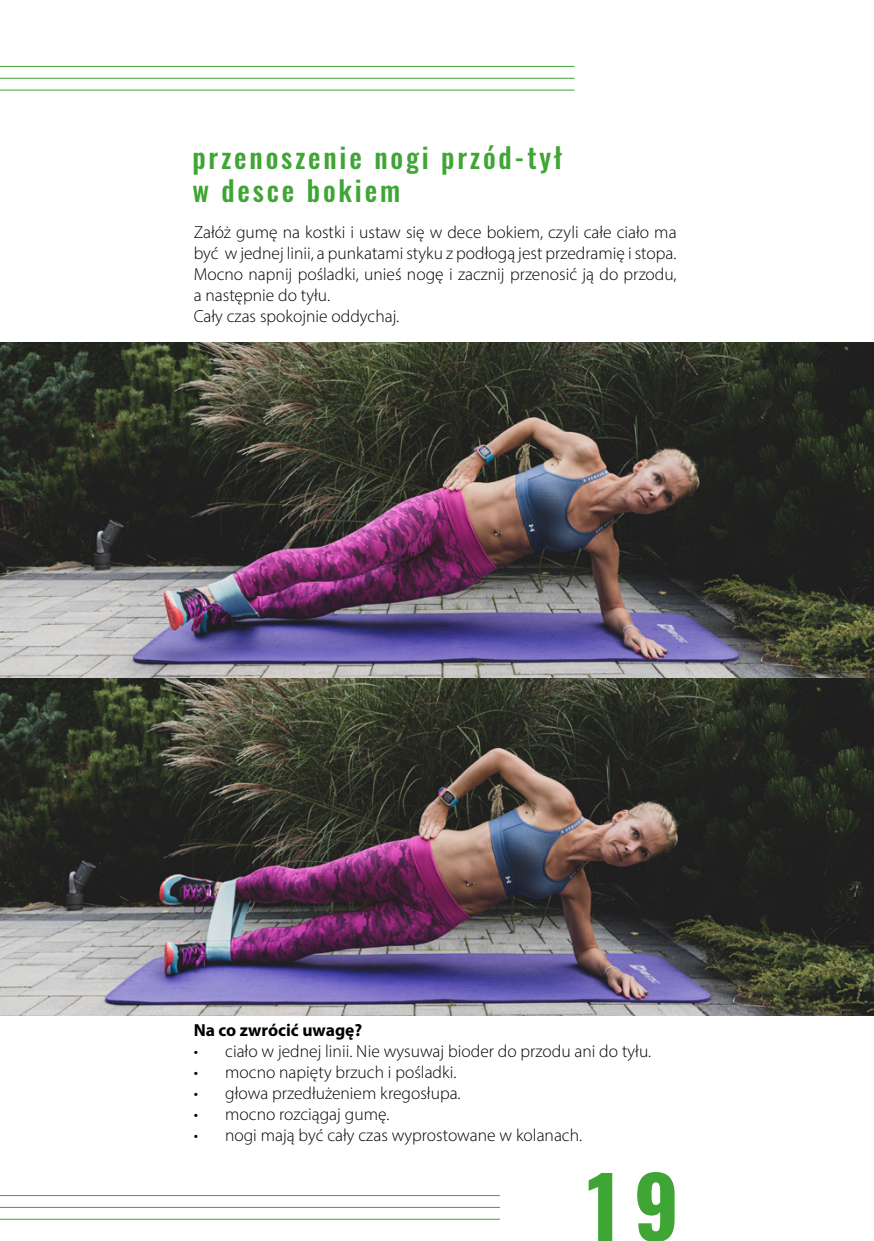
<style>
.page{position:relative;width:874px;height:1241px;background:#fff}
.page>*{position:absolute;margin:0;border:0;box-sizing:border-box;transform-origin:0 0}
.t1{font:700 84px "Oswald";color:#3fa535}
.t2{font:500 28px/33.6px "Oswald";letter-spacing:.1em;color:#3fa535}
.t3{font:300 17.5px/21px "Myriad Pro";color:#000}
.t4{font:700 17.5px "Myriad Pro";color:#000}
</style>
<div class="page">
<hr style="left:0;top:66px;width:574px;height:1px;background:#3fa535">
<hr style="left:0;top:78px;width:574px;height:1px;background:#3fa535">
<hr style="left:0;top:90px;width:574px;height:1px;background:#3fa535">
<hr style="left:0;top:1194px;width:499px;height:1px;background:#3fa535">
<hr style="left:0;top:1206px;width:499px;height:1px;background:#3fa535">
<hr style="left:0;top:1218px;width:499px;height:1px;background:#3fa535">
<img style="left:0;top:342px;width:873px;height:672px">
<h2 class="t2" style="left:192px;top:141px;width:371px">przenoszenie nogi przód-tył w desce bokiem</h2>
<p class="t3" style="left:193px;top:221px;width:484px">Załóż gumę na kostki i ustaw się w dece bokiem, czyli całe ciało ma być w jednej linii, a punkatami styku z podłogą jest przedramię i stopa.<br>Mocno napnij pośladki, unieś nogę i zacznij przenosić ją do przodu, a następnie do tyłu.<br>Cały czas spokojnie oddychaj.</p>
<p class="t4" style="left:193px;top:1018px;width:170px">Na co zwrócić uwagę?</p>
<p class="t3" style="left:193px;top:1040px;width:459px">• ciało w jednej linii. Nie wysuwaj bioder do przodu ani do tyłu.</p>
<p class="t3" style="left:193px;top:1061px;width:264px">• mocno napięty brzuch i pośladki.</p>
<p class="t3" style="left:193px;top:1082px;width:268px">• głowa przedłużeniem kregosłupa.</p>
<p class="t3" style="left:193px;top:1103px;width:197px">• mocno rozciągaj gumę.</p>
<p class="t3" style="left:193px;top:1124px;width:390px">• nogi mają być cały czas wyprostowane w kolanach.</p>
<h1 class="t1" style="left:580px;top:1148px;width:99px">19</h1>
</div>
